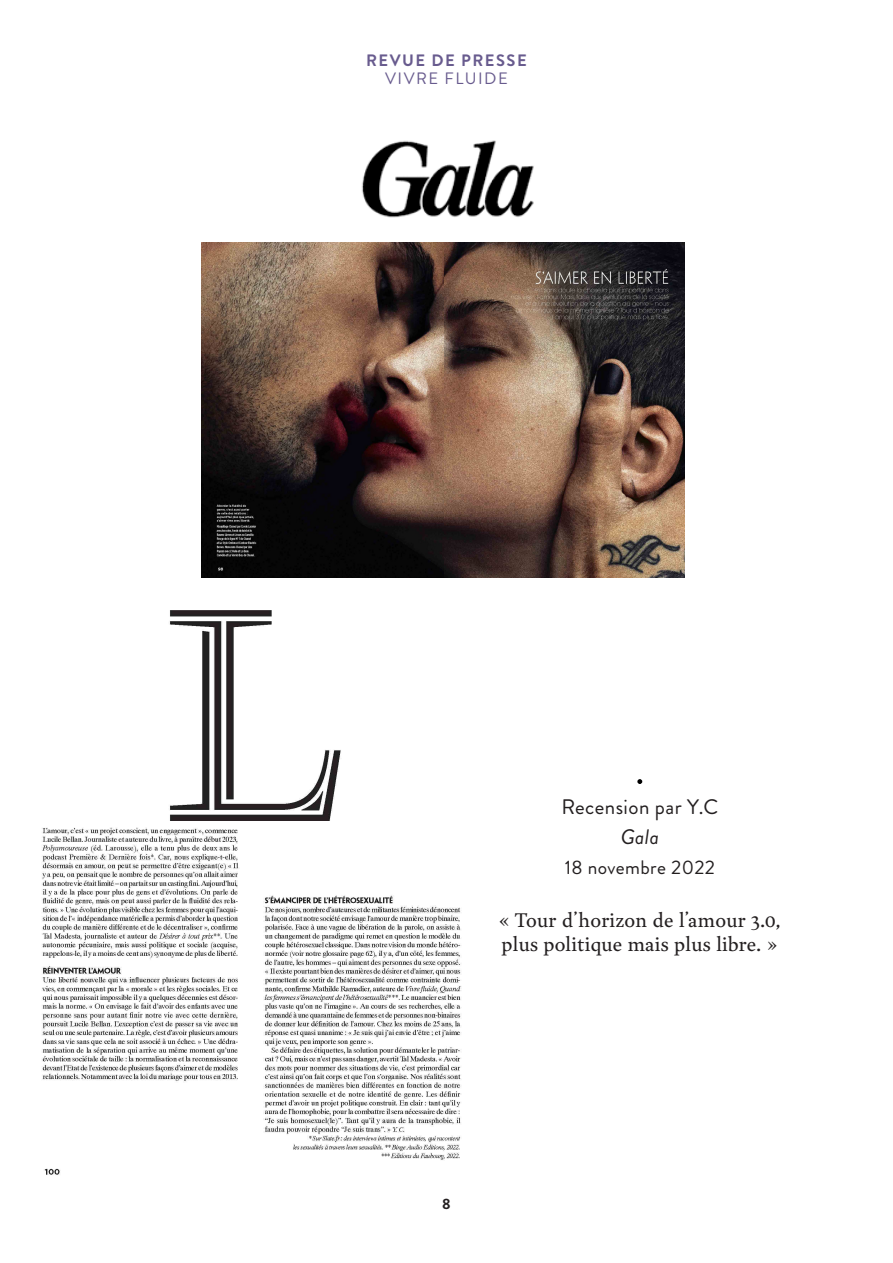
<style>
.page{position:relative;width:893px;height:1263px;background:#fff}
.page>*{position:absolute;margin:0;border:0;box-sizing:border-box;transform-origin:0 0}
.t1{font:21px "Brandon Grotesque";letter-spacing:.02em;color:#231f20}
.t2{font:italic 21px "Brandon Grotesque";color:#231f20}
.t3{font:19.5px "Garvis Pro";letter-spacing:.01em;color:#231f20}
.t4{font:19.5px "Brandon Grotesque";letter-spacing:.02em;color:#231f20}
.t5{font:700 16.5px "Brandon Grotesque";letter-spacing:.09em;color:#685b8e}
.t6{font:16.5px "Brandon Grotesque";letter-spacing:.09em;color:#685b8e}
.t7{font:700 15px "Brandon Grotesque";color:#231f20}
</style>
<div class="page">
<img style="left:42px;top:530px;width:450px;height:645px">
<img style="left:361px;top:140px;width:173px;height:78px">
<svg style="left:637px;top:779px;width:5px;height:5px"></svg>
<img style="left:202px;top:242px;width:482px;height:335px">
<p class="t5" style="left:366px;top:48px;width:162px">REVUE DE PRESSE</p>
<p class="t6" style="left:385px;top:67px;width:124px">VIVRE FLUIDE</p>
<p class="t1" style="left:561px;top:792px;width:158px">Recension par Y.C</p>
<p class="t2" style="left:621px;top:822px;width:40px">Gala</p>
<p class="t4" style="left:565px;top:854px;width:152px">18 novembre 2022</p>
<p class="t3" style="left:499px;top:907px;width:283px">« Tour d’horizon de l’amour 3.0,</p>
<p class="t3" style="left:502px;top:930px;width:278px">plus politique mais plus libre. »</p>
<p class="t7" style="left:442px;top:1193px;width:10px">8</p>
</div>
